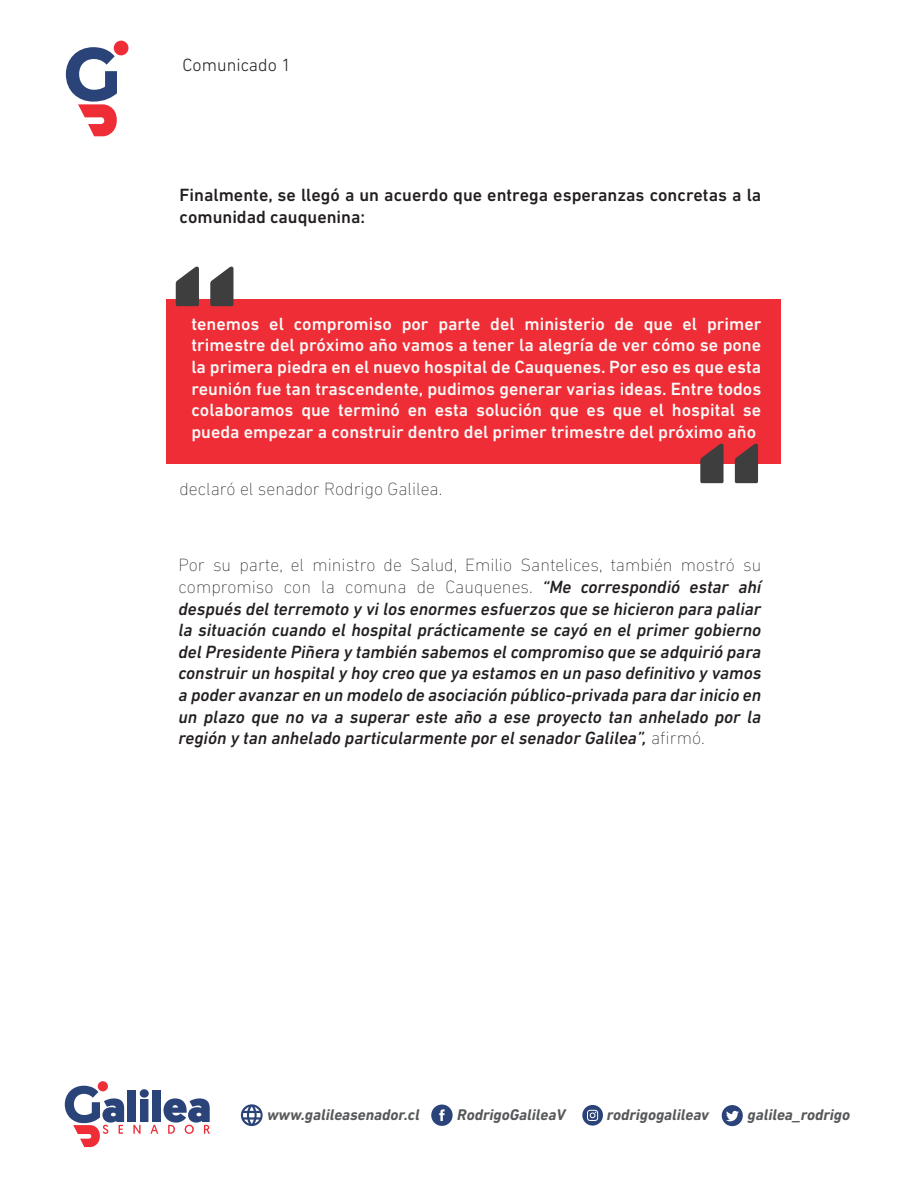
<style>
.page{position:relative;width:915px;height:1187px;background:#fff}
.page>*{position:absolute;margin:0;border:0;box-sizing:border-box;transform-origin:0 0}
.t1{font:italic 500 18px/21.6px "DIN Next LT Pro";color:#231f20;text-align:justify}
.t2{font:500 18px/21.6px "DIN Next LT Pro";color:#fbf8f7;text-align:justify}
.t3{font:500 18px/21.6px "DIN Next LT Pro";color:#231f20}
.t4{font:200 18px "DIN Next LT Pro";color:#231f20}
.t5{font:300 18px "DIN Next LT Pro";color:#231f20}
.t6{font:italic 700 15.75px "DIN Next LT Pro";color:#57585a}
.s1{font-weight:200;font-style:normal}
</style>
<div class="page">
<div style="left:166px;top:299px;width:614px;height:164px;background:#ee2d36"></div>
<svg style="left:176px;top:266px;width:57px;height:40px"></svg>
<svg style="left:700px;top:443px;width:57px;height:40px"></svg>
<div style="left:114px;top:41px;width:14px;height:14px;background:#ee2d36;border-radius:50%"></div>
<svg style="left:66px;top:47px;width:51px;height:89px"></svg>
<div style="left:128px;top:1090px;width:8px;height:31px;background:#2a4379"></div>
<svg style="left:133px;top:1089px;width:77px;height:44px"></svg>
<div style="left:98px;top:1081px;width:10px;height:10px;background:#ee2d36;border-radius:50%"></div>
<svg style="left:65px;top:1085px;width:59px;height:61px"></svg>
<svg style="left:241px;top:1104px;width:21px;height:21px"></svg>
<svg style="left:431px;top:1104px;width:21px;height:21px"></svg>
<svg style="left:582px;top:1104px;width:20px;height:21px"></svg>
<svg style="left:721px;top:1105px;width:21px;height:21px"></svg>
<p class="t5" style="left:182px;top:55px;width:110px">Comunicado 1</p>
<p class="t3" style="left:179px;top:184px;width:583px">Finalmente, se llegó a un acuerdo que entrega esperanzas concretas a la comunidad cauquenina:</p>
<p class="t2" style="left:191px;top:313px;width:571px">tenemos el compromiso por parte del ministerio de que el primer trimestre del próximo año vamos a tener la alegría de ver cómo se pone la primera piedra en el nuevo hospital de Cauquenes. Por eso es que esta reunión fue tan trascendente, pudimos generar varias ideas. Entre todos colaboramos que terminó en esta solución que es que el hospital se pueda empezar a construir dentro del primer trimestre del próximo año</p>
<p class="t4" style="left:179px;top:478px;width:264px">declaró el senador Rodrigo Galilea.</p>
<p class="t1" style="left:178px;top:554px;width:584px"><span class="s1">Por su parte, el ministro de Salud, Emilio Santelices, también mostró su compromiso con la comuna de Cauquenes.</span> “Me correspondió estar ahí después del terremoto y vi los enormes esfuerzos que se hicieron para paliar la situación cuando el hospital prácticamente se cayó en el primer gobierno del Presidente Piñera y también sabemos el compromiso que se adquirió para construir un hospital y hoy creo que ya estamos en un paso definitivo y vamos a poder avanzar en un modelo de asociación público-privada para dar inicio en un plazo que no va a superar este año a ese proyecto tan anhelado por la región y tan anhelado particularmente por el senador Galilea”, <span class="s1">afirmó.</span></p>
<p class="t6" style="left:267px;top:1105px;width:154px">www.galileasenador.cl</p>
<p class="t6" style="left:457px;top:1105px;width:110px">RodrigoGalileaV</p>
<p class="t6" style="left:606px;top:1105px;width:104px">rodrigogalileav</p>
<p class="t6" style="left:747px;top:1105px;width:104px">galilea_rodrigo</p>
</div>
